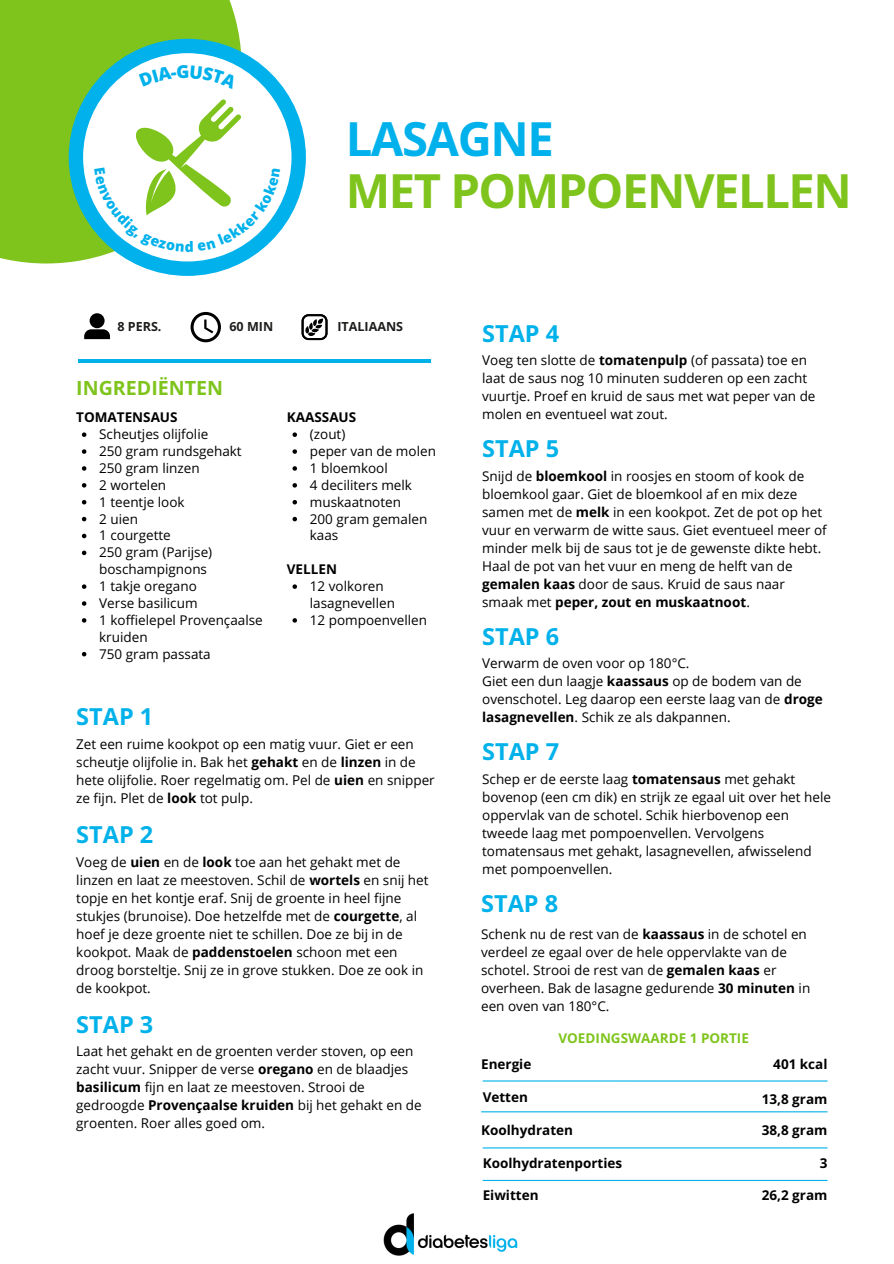
<style>
.page{position:relative;width:894px;height:1264px;background:#fff}
.page>*{position:absolute;margin:0;border:0;box-sizing:border-box;transform-origin:0 0}
.t1{font:700 47.25px/51.8px "Open Sans Hebrew";letter-spacing:-.03em;color:#7fc41c}
.t2{font:700 23.55px "Open Sans Hebrew";color:#00b1ea}
.t3{font:700 19.65px "Open Sans Hebrew";color:#7fc41c}
.t4{font:13.5px/18px "Open Sans";color:#000}
.t5{font:13.5px/16.8px "Open Sans Hebrew";color:#000}
.t6{font:700 13.5px "Open Sans Hebrew";color:#000}
.t7{font:700 13.5px "Open Sans Hebrew";color:#7fc41c}
.t8{font:700 12.6px "Open Sans Hebrew";color:#1d1d1b}
.s1{color:#00b1eb}
.s2{font-weight:700}
</style>
<div class="page">
<img style="left:383px;top:1213px;width:134px;height:43px">
<svg style="left:84px;top:313px;width:26px;height:26px"></svg>
<svg style="left:190px;top:312px;width:31px;height:30px"></svg>
<div style="left:301px;top:314px;width:26px;height:26px;border:2px solid #000;border-radius:6px"></div>
<svg style="left:305px;top:318px;width:18px;height:18px"></svg>
<hr style="left:78px;top:359px;width:352px;height:3px;background:#00b1ea">
<div style="left:0;top:0;width:242px;height:263px;background:#7fc41c"></div>
<div style="left:69px;top:39px;width:237px;height:237px;background:#00b1eb;border-radius:50%"></div>
<div style="left:83px;top:53px;width:208px;height:208px;background:#fff;border-radius:50%"></div>
<hr style="left:482px;top:1080px;width:345px;height:1px;background:#00b1ea">
<hr style="left:481px;top:1111px;width:346px;height:1px;background:#00b1ea">
<hr style="left:482px;top:1147px;width:345px;height:1px;background:#00b1ea">
<hr style="left:482px;top:1179px;width:345px;height:1px;background:#00b1ea">
<svg style="left:82px;top:432px;width:4px;height:5px"></svg>
<svg style="left:82px;top:449px;width:4px;height:5px"></svg>
<svg style="left:82px;top:466px;width:4px;height:4px"></svg>
<svg style="left:82px;top:483px;width:4px;height:4px"></svg>
<svg style="left:82px;top:500px;width:4px;height:4px"></svg>
<svg style="left:82px;top:517px;width:4px;height:4px"></svg>
<svg style="left:82px;top:533px;width:4px;height:5px"></svg>
<svg style="left:82px;top:550px;width:4px;height:5px"></svg>
<svg style="left:82px;top:584px;width:4px;height:5px"></svg>
<svg style="left:82px;top:601px;width:4px;height:4px"></svg>
<svg style="left:82px;top:618px;width:4px;height:4px"></svg>
<svg style="left:82px;top:652px;width:4px;height:4px"></svg>
<svg style="left:292px;top:432px;width:5px;height:5px"></svg>
<svg style="left:292px;top:449px;width:5px;height:5px"></svg>
<svg style="left:292px;top:466px;width:5px;height:4px"></svg>
<svg style="left:292px;top:483px;width:5px;height:4px"></svg>
<svg style="left:292px;top:500px;width:5px;height:4px"></svg>
<svg style="left:292px;top:517px;width:5px;height:4px"></svg>
<svg style="left:292px;top:584px;width:5px;height:5px"></svg>
<svg style="left:292px;top:618px;width:5px;height:4px"></svg>
<svg style="left:94px;top:99px;width:186px;height:153px"></svg>
<p class="t1" style="left:345px;top:112px;width:507px"><span class="s1">LASAGNE<br></span>MET POMPOENVELLEN</p>
<h4 class="t8" style="left:117px;top:318px;width:46px">8 PERS.</h4>
<p class="t8" style="left:229px;top:318px;width:45px">60 MIN</p>
<h4 class="t8" style="left:337px;top:318px;width:67px">ITALIAANS</h4>
<p class="t3" style="left:76px;top:374px;width:148px">INGREDIËNTEN</p>
<p class="t2" style="left:482px;top:316px;width:78px">STAP 4</p>
<p class="t4" style="left:482px;top:351px;width:335px">Voeg ten slotte de <span class="s2">tomatenpulp</span> (of passata) toe en laat de saus nog 10 minuten sudderen op een zacht vuurtje. Proef en kruid de saus met wat peper van de</p>
<p class="t6" style="left:76px;top:408px;width:103px">TOMATENSAUS</p>
<p class="t4" style="left:482px;top:405px;width:187px">molen en eventueel wat zout.</p>
<p class="t5" style="left:99px;top:425px;width:111px">Scheutjes olijfolie</p>
<h4 class="t5" style="left:99px;top:442px;width:144px">250 gram rundsgehakt</h4>
<p class="t5" style="left:99px;top:459px;width:102px">250 gram linzen</p>
<p class="t5" style="left:99px;top:476px;width:68px">2 wortelen</p>
<p class="t5" style="left:99px;top:493px;width:87px">1 teentje look</p>
<p class="t5" style="left:99px;top:510px;width:40px">2 uien</p>
<p class="t5" style="left:99px;top:527px;width:73px">1 courgette</p>
<p class="t5" style="left:99px;top:543px;width:114px">250 gram (Parijse) boschampignons</p>
<h4 class="t5" style="left:99px;top:577px;width:99px">1 takje oregano</h4>
<p class="t5" style="left:99px;top:594px;width:100px">Verse basilicum</p>
<p class="t5" style="left:99px;top:611px;width:165px">1 koffielepel Provençaalse kruiden</p>
<h2 class="t5" style="left:99px;top:645px;width:113px">750 gram passata</h2>
<p class="t6" style="left:287px;top:408px;width:71px">KAASSAUS</p>
<h2 class="t5" style="left:310px;top:425px;width:37px">(zout)</h2>
<p class="t5" style="left:310px;top:442px;width:127px">peper van de molen</p>
<p class="t5" style="left:310px;top:459px;width:79px">1 bloemkool</p>
<h2 class="t5" style="left:310px;top:476px;width:104px">4 deciliters melk</h2>
<p class="t5" style="left:310px;top:493px;width:93px">muskaatnoten</p>
<p class="t5" style="left:310px;top:510px;width:119px">200 gram gemalen kaas</p>
<p class="t6" style="left:287px;top:560px;width:52px">VELLEN</p>
<h2 class="t5" style="left:310px;top:577px;width:87px">12 volkoren lasagnevellen</h2>
<p class="t5" style="left:310px;top:611px;width:119px">12 pompoenvellen</p>
<h2 class="t2" style="left:482px;top:432px;width:78px">STAP 5</h2>
<p class="t4" style="left:482px;top:466px;width:346px">Snijd de <span class="s2">bloemkool</span> in roosjes en stoom of kook de bloemkool gaar. Giet de bloemkool af en mix deze samen met de <span class="s2">melk</span> in een kookpot. Zet de pot op het vuur en verwarm de witte saus. Giet eventueel meer of minder melk bij de saus tot je de gewenste dikte hebt.</p>
<h4 class="t4" style="left:482px;top:556px;width:312px">Haal de pot van het vuur en meng de helft van de <span class="s2">gemalen kaas</span> door de saus. Kruid de saus naar smaak met <span class="s2">peper, zout en muskaatnoot</span>.</h4>
<h5 class="t2" style="left:482px;top:619px;width:78px">STAP 6</h5>
<h5 class="t4" style="left:482px;top:654px;width:209px">Verwarm de oven voor op 180°C.</h5>
<h5 class="t4" style="left:482px;top:672px;width:342px">Giet een dun laagje <span class="s2">kaassaus</span> op de bodem van de ovenschotel. Leg daarop een eerste laag van de <span class="s2">droge lasagnevellen</span>. Schik ze als dakpannen.</h5>
<h5 class="t2" style="left:482px;top:735px;width:78px">STAP 7</h5>
<h5 class="t4" style="left:482px;top:769px;width:350px">Schep er de eerste laag <span class="s2">tomatensaus</span> met gehakt bovenop (een cm dik) en strijk ze egaal uit over het hele oppervlak van de schotel. Schik hierbovenop een tweede laag met pompoenvellen. Vervolgens tomatensaus met gehakt, lasagnevellen, afwisselend met pompoenvellen.</h5>
<h5 class="t2" style="left:481px;top:886px;width:78px">STAP 8</h5>
<h5 class="t4" style="left:481px;top:924px;width:330px">Schenk nu de rest van de <span class="s2">kaassaus</span> in de schotel en verdeel ze egaal over de hele oppervlakte van de schotel. Strooi de rest van de <span class="s2">gemalen kaas</span> er overheen. Bak de lasagne gedurende <span class="s2">30 minuten</span> in een oven van 180°C.</h5>
<p class="t2" style="left:76px;top:700px;width:78px">STAP 1</p>
<p class="t4" style="left:76px;top:734px;width:360px">Zet een ruime kookpot op een matig vuur. Giet er een scheutje olijfolie in. Bak het <span class="s2">gehakt</span> en de <span class="s2">linzen</span> in de hete olijfolie. Roer regelmatig om. Pel de <span class="s2">uien</span> en snipper ze fijn. Plet de <span class="s2">look</span> tot pulp.</p>
<h2 class="t2" style="left:76px;top:817px;width:78px">STAP 2</h2>
<p class="t4" style="left:76px;top:852px;width:354px">Voeg de <span class="s2">uien</span> en de <span class="s2">look</span> toe aan het gehakt met de linzen en laat ze meestoven. Schil de <span class="s2">wortels</span> en snij het topje en het kontje eraf. Snij de groente in heel fijne stukjes (brunoise). Doe hetzelfde met de <span class="s2">courgette</span>, al hoef je deze groente niet te schillen. Doe ze bij in de kookpot. Maak de <span class="s2">paddenstoelen</span> schoon met een droog borsteltje. Snij ze in grove stukken. Doe ze ook in de kookpot.</p>
<h2 class="t2" style="left:76px;top:1007px;width:78px">STAP 3</h2>
<p class="t4" style="left:76px;top:1042px;width:347px">Laat het gehakt en de groenten verder stoven, op een zacht vuur. Snipper de verse <span class="s2">oregano</span> en de blaadjes <span class="s2">basilicum</span> fijn en laat ze meestoven. Strooi de gedroogde <span class="s2">Provençaalse kruiden</span> bij het gehakt en de groenten. Roer alles goed om.</p>
<p class="t7" style="left:558px;top:1028px;width:192px">VOEDINGSWAARDE 1 PORTIE</p>
<h2 class="t6" style="left:481px;top:1054px;width:52px">Energie</h2>
<p class="t6" style="left:773px;top:1054px;width:56px">401 kcal</p>
<h3 class="t6" style="left:482px;top:1087px;width:47px">Vetten</h3>
<h4 class="t6" style="left:761px;top:1089px;width:67px">13,8 gram</h4>
<p class="t6" style="left:761px;top:1120px;width:67px">38,8 gram</p>
<p class="t6" style="left:482px;top:1153px;width:141px">Koolhydratenporties</p>
<p class="t6" style="left:819px;top:1153px;width:9px">3</p>
<p class="t6" style="left:482px;top:1185px;width:57px">Eiwitten</p>
<p class="t6" style="left:761px;top:1185px;width:67px">26,2 gram</p>
<h4 class="t6" style="left:481px;top:1120px;width:93px">Koolhydraten</h4>
</div>
